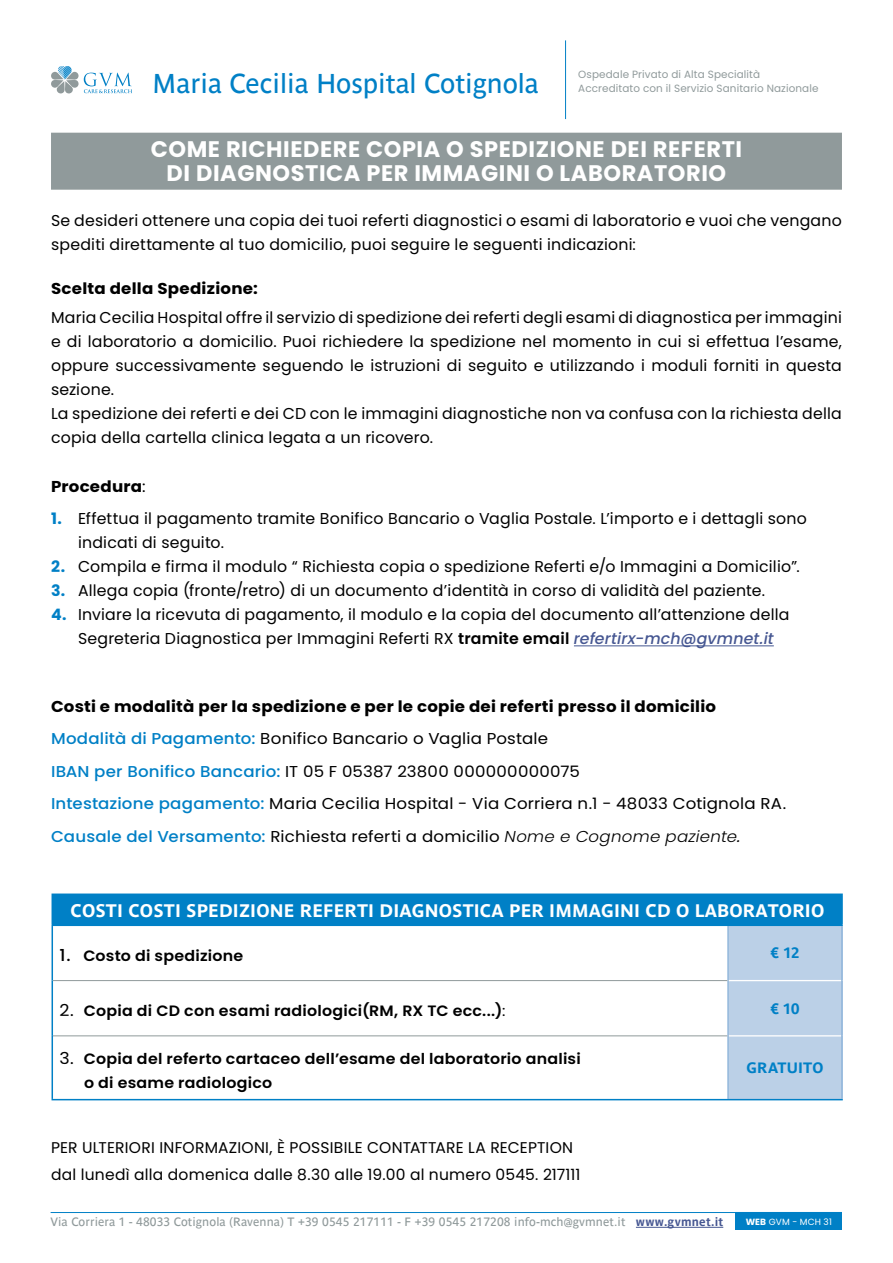
<style>
.page{position:relative;width:893px;height:1263px;background:#fff}
.page>*{position:absolute;margin:0;border:0;box-sizing:border-box;transform-origin:0 0}
.t1{font:27px "Parisine Ptf";color:#0080c6}
.t2{font:700 22.5px/24px "Poppins";letter-spacing:.025em;color:#fff;text-align:center}
.t3{font:700 18px "Parisine Ptf";letter-spacing:.01em;color:#fff}
.t4{font:15.75px/24px "Poppins";letter-spacing:.015em;color:#000}
.t5{font:15.75px/32.5px "Poppins";letter-spacing:.015em;color:#000;scale:1.06 1}
.t6{font:700 15.75px "Poppins";letter-spacing:.015em;color:#000;scale:1.06 1}
.t7{font:15.6px/27px "Poppins";letter-spacing:.015em;color:#000}
.t8{font:600 15px/24px "Poppins";letter-spacing:.015em;color:#000;scale:1.06 1}
.t9{font:700 14.85px "Parisine Ptf";letter-spacing:.01em;color:#0080c6}
.t10{font:12px "Parisine Ptf";letter-spacing:.01em;color:#909a9b}
.t11{font:10.5px/13.5px "Poppins";letter-spacing:.01em;color:#909a9b}
.t12{font:9px "Poppins";letter-spacing:.01em;color:#fff}
.s1{font-weight:400}
.s2{font-weight:700;color:#0080c6}
.s3{font-weight:600}
.s4{font-weight:500;font-style:italic;color:#465792}
.s5{font-weight:700}
.s6{font-weight:500;color:#0080c6}
.s7{font-weight:300;font-style:italic}
.s8{font-style:italic}
.s9{font-weight:500;font-size:16.5px}
.s10{font-weight:400;font-size:16.5px}
.s11{font-weight:700;color:#465792}
</style>
<div class="page">
<hr style="left:565px;top:40px;width:1px;height:79px;background:#0080c6">
<svg style="left:51px;top:66px;width:81px;height:27px"></svg>
<div style="left:736px;top:1212px;width:106px;height:17px;background:#0080c6"></div>
<hr style="left:51px;top:1212px;width:685px;height:1px;background:#0080c6">
<hr style="left:636px;top:1227px;width:87px;height:1px;background:#465792">
<div style="left:51px;top:133px;width:791px;height:57px;background:#909a9b"></div>
<div style="left:52px;top:894px;width:790px;height:31px;background:#0080c6"></div>
<div style="left:729px;top:926px;width:112px;height:173px;background:#bbd0e7"></div>
<hr style="left:729px;top:980px;width:112px;height:1px;background:#fff">
<hr style="left:729px;top:1035px;width:112px;height:1px;background:#fff">
<hr style="left:727px;top:926px;width:2px;height:54px;background:#8bb2d9">
<hr style="left:727px;top:980px;width:2px;height:56px;background:#8bb2d9">
<hr style="left:727px;top:1036px;width:2px;height:63px;background:#8bb2d9">
<hr style="left:53px;top:980px;width:674px;height:1px;background:#909a9b">
<hr style="left:53px;top:1035px;width:674px;height:1px;background:#909a9b">
<hr style="left:52px;top:924px;width:676px;height:2px;background:#0080c6">
<hr style="left:728px;top:924px;width:115px;height:2px;background:#0080c6">
<hr style="left:52px;top:893px;width:676px;height:2px;background:#0080c6">
<hr style="left:728px;top:893px;width:115px;height:2px;background:#0080c6">
<hr style="left:841px;top:895px;width:2px;height:29px;background:#0080c6">
<hr style="left:52px;top:926px;width:1px;height:54px;background:#0080c6">
<hr style="left:52px;top:980px;width:1px;height:56px;background:#0080c6">
<hr style="left:52px;top:1036px;width:1px;height:63px;background:#0080c6">
<hr style="left:52px;top:1099px;width:676px;height:1px;background:#0080c6">
<hr style="left:728px;top:1099px;width:115px;height:1px;background:#0080c6">
<hr style="left:841px;top:926px;width:2px;height:54px;background:#8bb2d9">
<hr style="left:841px;top:980px;width:2px;height:56px;background:#8bb2d9">
<hr style="left:841px;top:1036px;width:2px;height:63px;background:#8bb2d9">
<hr style="left:574px;top:645px;width:200px;height:1px;background:#465792">
<h1 class="t1" style="left:153px;top:64px;width:388px">Maria Cecilia Hospital Cotignola</h1>
<p class="t11" style="left:578px;top:68px;width:242px">Ospedale Privato di Alta Specialità<br>Accreditato con il Servizio Sanitario Nazionale</p>
<h2 class="t2" style="left:151px;top:137px;width:593px">COME RICHIEDERE COPIA O SPEDIZIONE DEI REFERTI<br>DI DIAGNOSTICA PER IMMAGINI O LABORATORIO</h2>
<p class="t4" style="left:51px;top:209px;width:792px">Se desideri ottenere una copia dei tuoi referti diagnostici o esami di laboratorio e vuoi che vengano spediti direttamente al tuo domicilio, puoi seguire le seguenti indicazioni:</p>
<p class="t6" style="left:51px;top:280px;width:197px">Scelta della Spedizione:</p>
<p class="t4" style="left:51px;top:305px;width:792px">Maria Cecilia Hospital offre il servizio di spedizione dei referti degli esami di diagnostica per immagini e di laboratorio a domicilio. Puoi richiedere la spedizione nel momento in cui si effettua l’esame, oppure successivamente seguendo le istruzioni di seguito e utilizzando i moduli forniti in questa sezione.<br>La spedizione dei referti e dei CD con le immagini diagnostiche non va confusa con la richiesta della copia della cartella clinica legata a un ricovero.</p>
<p class="t6" style="left:51px;top:477px;width:91px">Procedura<span class="s1">:</span></p>
<p class="t4" style="left:78px;top:507px;width:730px;text-indent:-27px"><span class="s2">1.</span> Effettua il pagamento tramite Bonifico Bancario o Vaglia Postale. L’importo e i dettagli sono indicati di seguito.</p>
<p class="t4" style="left:51px;top:555px;width:750px"><span class="s2">2.</span> Compila e firma il modulo “ Richiesta copia o spedizione Referti e/o Immagini a Domicilio”.</p>
<p class="t4" style="left:51px;top:579px;width:716px"><span class="s2">3.</span> Allega copia (fronte/retro) di un documento d’identità in corso di validità del paziente.</p>
<p class="t4" style="left:78px;top:603px;width:713px;text-indent:-27px"><span class="s2">4.</span> Inviare la ricevuta di pagamento, il modulo e la copia del documento all’attenzione della<br>Segreteria Diagnostica per Immagini Referti RX <span class="s3">tramite email</span> <span class="s4">refertirx-mch@gvmnet.it</span></p>
<p class="t5" style="left:51px;top:690px;width:695px"><span class="s5">Costi e modalità per la spedizione e per le copie dei referti presso il domicilio </span><span class="s6">Modalità di Pagamento:</span> Bonifico Bancario o Vaglia Postale<br><span class="s6">IBAN per Bonifico Bancario:</span> IT 05 F 05387 23800 000000000075<br><span class="s6">Intestazione pagamento:</span> Maria Cecilia Hospital - Via Corriera n.1 - 48033 Cotignola RA.<br><span class="s6">Causale del Versamento:</span> Richiesta referti a domicilio <span class="s7">Nome e Cognome paziente</span><span class="s8">.</span></p>
<p class="t3" style="left:71px;top:897px;width:755px">COSTI COSTI SPEDIZIONE REFERTI DIAGNOSTICA PER IMMAGINI CD O LABORATORIO</p>
<p class="t8" style="left:60px;top:944px;width:175px"><span class="s9">1.</span> Costo di spedizione</p>
<p class="t9" style="left:771px;top:942px;width:30px">€ 12</p>
<p class="t8" style="left:60px;top:999px;width:422px"><span class="s10">2.</span> Copia di CD con esami radiologici(RM, RX TC ecc...)<span class="s1">:</span></p>
<p class="t9" style="left:770px;top:997px;width:31px">€ 10</p>
<p class="t8" style="left:84px;top:1046px;width:470px;text-indent:-24px"><span class="s10">3.</span> Copia del referto cartaceo dell’esame del laboratorio analisi o di esame radiologico</p>
<p class="t9" style="left:746px;top:1057px;width:79px">GRATUITO</p>
<p class="t7" style="left:51px;top:1134px;width:531px">PER ULTERIORI INFORMAZIONI, È POSSIBILE CONTATTARE LA RECEPTION dal lunedì alla domenica dalle 8.30 alle 19.00 al numero 0545. 217111</p>
<p class="t10" style="left:51px;top:1212px;width:674px">Via Corriera 1 - 48033 Cotignola (Ravenna) T +39 0545 217111 - F +39 0545 217208 info-mch@gvmnet.it <span class="s11">www.gvmnet.it</span></p>
<p class="t12" style="left:746px;top:1216px;width:88px"><span class="s5">WEB</span> GVM - MCH 31</p>
</div>
